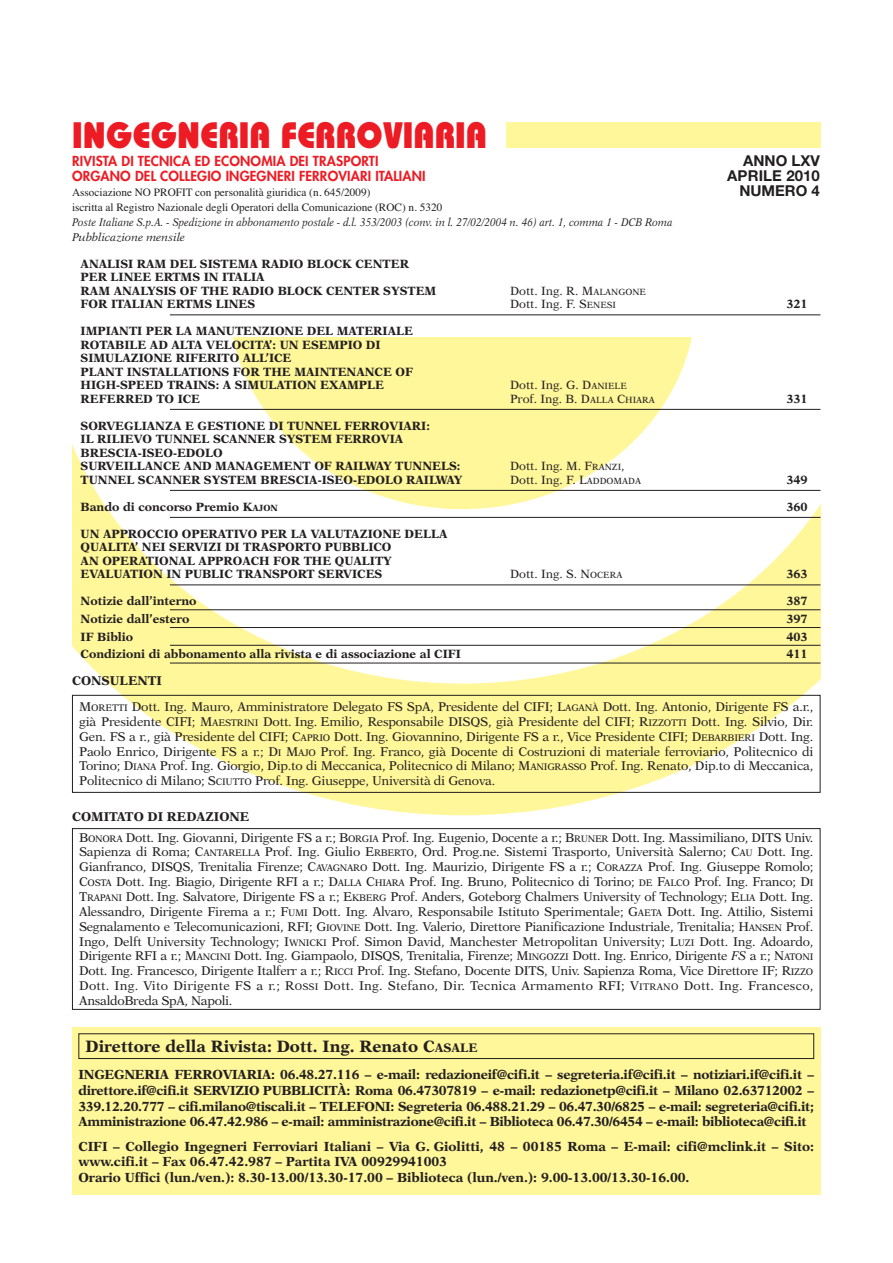
<style>
.page{position:relative;width:893px;height:1263px;background:#fff}
.page>*{position:absolute;margin:0;border:0;box-sizing:border-box;transform-origin:0 0}
.t1{font:800 36.75px "Bauhaus";color:#ed1c24;scale:.91 1}
.t2{font:700 16.5px "New Aster";color:#231f20}
.t3{font:700 15px "Helvetica Neue";color:#231f20}
.t4{font:800 13.5px "Futura";letter-spacing:.01em;color:#ed1c24}
.t5{font:700 13.2px/15.8px "New Aster";letter-spacing:-.005em;color:#231f20;text-align:justify}
.t6{font:12.75px/14.9px "New Aster";letter-spacing:-.015em;color:#231f20;text-align:justify}
.t7{font:700 12.75px "New Aster";color:#231f20}
.t8{font:700 12px/13.5px "New Aster";color:#231f20}
.t9{font:12px "New Aster";color:#231f20}
.t10{font:italic 11.25px/14.9px "New Aster";color:#231f20;scale:.9 1}
.t11{font:11.25px "Times";color:#231f20}
.s1{font-size:9px}
.s2{font-size:9.6px}
.s3{font-style:italic}
.s4{font-size:12.3px}
</style>
<div class="page">
<svg style="left:72px;top:684px;width:748px;height:131px;fill:#fff799"></svg>
<svg style="left:72px;top:408px;width:748px;height:276px"></svg>
<svg style="left:228px;top:337px;width:468px;height:172px;fill:#fff799"></svg>
<div style="left:506px;top:122px;width:314px;height:25px;background:#fff799"></div>
<div style="left:72px;top:828px;width:748px;height:182px;border:1px solid #231f20"></div>
<div style="left:72px;top:1027px;width:748px;height:168px;background:#fff799"></div>
<div style="left:78px;top:1033px;width:736px;height:26px;border:1px solid #231f20"></div>
<div style="left:72px;top:695px;width:748px;height:98px;border:1px solid #231f20"></div>
<hr style="left:170px;top:314px;width:650px;height:1px;background:#231f20">
<hr style="left:170px;top:409px;width:650px;height:1px;background:#231f20">
<hr style="left:170px;top:490px;width:650px;height:1px;background:#231f20">
<hr style="left:170px;top:517px;width:650px;height:1px;background:#231f20">
<hr style="left:170px;top:584px;width:650px;height:1px;background:#231f20">
<hr style="left:170px;top:609px;width:650px;height:1px;background:#231f20">
<hr style="left:170px;top:627px;width:650px;height:1px;background:#231f20">
<hr style="left:170px;top:645px;width:650px;height:1px;background:#231f20">
<hr style="left:170px;top:663px;width:650px;height:1px;background:#231f20">
<h1 class="t1" style="left:72px;top:122px;width:457px">INGEGNERIA FERROVIARIA</h1>
<p class="t4" style="left:72px;top:155px;width:308px">RIVISTA DI TECNICA ED ECONOMIA DEI TRASPORTI</p>
<p class="t3" style="left:743px;top:156px;width:78px">ANNO LXV</p>
<p class="t4" style="left:72px;top:170px;width:355px">ORGANO DEL COLLEGIO INGEGNERI FERROVIARI ITALIANI</p>
<p class="t3" style="left:727px;top:171px;width:94px">APRILE 2010</p>
<p class="t11" style="left:72px;top:188px;width:300px">Associazione NO PROFIT con personalità giuridica (n. 645/2009)</p>
<p class="t3" style="left:739px;top:185px;width:82px">NUMERO 4</p>
<p class="t11" style="left:72px;top:203px;width:372px">iscritta al Registro Nazionale degli Operatori della Comunicazione (ROC) n. 5320</p>
<p class="t10" style="left:72px;top:215px;width:669px">Poste Italiane S.p.A. - Spedizione in abbonamento postale - d.l. 353/2003 (conv. in l. 27/02/2004 n. 46) art. 1, comma 1 - DCB Roma<br>Pubblicazione mensile</p>
<p class="t8" style="left:81px;top:258px;width:357px">ANALISI RAM DEL SISTEMA RADIO BLOCK CENTER<br>PER LINEE ERTMS IN ITALIA<br>RAM ANALYSIS OF THE RADIO BLOCK CENTER SYSTEM</p>
<p class="t9" style="left:510px;top:285px;width:137px">Dott. Ing. R. M<span class="s1">ALANGONE</span></p>
<p class="t8" style="left:81px;top:298px;width:176px">FOR ITALIAN ERTMS LINES</p>
<p class="t9" style="left:510px;top:299px;width:107px">Dott. Ing. F. S<span class="s1">ENESI</span></p>
<p class="t8" style="left:786px;top:298px;width:23px">321</p>
<p class="t8" style="left:81px;top:325px;width:334px">IMPIANTI PER LA MANUTENZIONE DEL MATERIALE ROTABILE AD ALTA VELOCITA’: UN ESEMPIO DI SIMULAZIONE RIFERITO ALL’ICE<br>PLANT INSTALLATIONS FOR THE MAINTENANCE OF HIGH-SPEED TRAINS: A SIMULATION EXAMPLE</p>
<p class="t9" style="left:510px;top:380px;width:118px">Dott. Ing. G. D<span class="s1">ANIELE</span></p>
<p class="t8" style="left:81px;top:393px;width:121px">REFERRED TO ICE</p>
<p class="t9" style="left:510px;top:393px;width:146px">Prof. Ing. B. D<span class="s1">ALLA</span> C<span class="s1">HIARA</span></p>
<p class="t8" style="left:786px;top:393px;width:23px">331</p>
<p class="t8" style="left:81px;top:420px;width:381px">SORVEGLIANZA E GESTIONE DI TUNNEL FERROVIARI:<br>IL RILIEVO TUNNEL SCANNER SYSTEM FERROVIA BRESCIA-ISEO-EDOLO<br>SURVEILLANCE AND MANAGEMENT OF RAILWAY TUNNELS:</p>
<p class="t9" style="left:510px;top:461px;width:116px">Dott. Ing. M. F<span class="s1">RANZI</span>,</p>
<p class="t8" style="left:81px;top:474px;width:383px">TUNNEL SCANNER SYSTEM BRESCIA-ISEO-EDOLO RAILWAY</p>
<p class="t9" style="left:510px;top:474px;width:133px">Dott. Ing. F. L<span class="s1">ADDOMADA</span></p>
<p class="t8" style="left:786px;top:474px;width:23px">349</p>
<p class="t8" style="left:81px;top:501px;width:199px">Bando di concorso Premio K<span class="s1">AJON</span></p>
<p class="t8" style="left:786px;top:501px;width:23px">360</p>
<p class="t8" style="left:81px;top:528px;width:368px">UN APPROCCIO OPERATIVO PER LA VALUTAZIONE DELLA QUALITA’ NEI SERVIZI DI TRASPORTO PUBBLICO<br>AN OPERATIONAL APPROACH FOR THE QUALITY EVALUATION IN PUBLIC TRANSPORT SERVICES</p>
<p class="t9" style="left:510px;top:569px;width:114px">Dott. Ing. S. N<span class="s1">OCERA</span></p>
<p class="t8" style="left:786px;top:568px;width:23px">363</p>
<p class="t8" style="left:81px;top:595px;width:117px">Notizie dall’interno</p>
<p class="t8" style="left:786px;top:595px;width:23px">387</p>
<p class="t8" style="left:81px;top:613px;width:110px">Notizie dall’estero</p>
<p class="t8" style="left:786px;top:613px;width:23px">397</p>
<p class="t8" style="left:81px;top:631px;width:54px">IF Biblio</p>
<p class="t8" style="left:786px;top:631px;width:23px">403</p>
<p class="t8" style="left:81px;top:648px;width:382px">Condizioni di abbonamento alla rivista e di associazione al CIFI</p>
<p class="t8" style="left:786px;top:648px;width:23px">411</p>
<p class="t7" style="left:72px;top:675px;width:91px">CONSULENTI</p>
<p class="t6" style="left:79px;top:700px;width:736px">M<span class="s2">ORETTI</span> Dott. Ing. Mauro, Amministratore Delegato FS SpA, Presidente del CIFI; L<span class="s2">AGANÀ</span> Dott. Ing. Antonio, Dirigente FS a.r., già Presidente CIFI; M<span class="s2">AESTRINI</span> Dott. Ing. Emilio, Responsabile DISQS, già Presidente del CIFI; R<span class="s2">IZZOTTI</span> Dott. Ing. Silvio, Dir.<br>Gen. FS a r., già Presidente del CIFI; C<span class="s2">APRIO</span> Dott. Ing. Giovannino, Dirigente FS a r., Vice Presidente CIFI; D<span class="s2">EBARBIERI</span> Dott. Ing.<br>Paolo Enrico, Dirigente FS a r.; D<span class="s2">I</span> M<span class="s2">AJO</span> Prof. Ing. Franco, già Docente di Costruzioni di materiale ferroviario, Politecnico di Torino; D<span class="s2">IANA</span> Prof. Ing. Giorgio, Dip.to di Meccanica, Politecnico di Milano; M<span class="s2">ANIGRASSO</span> Prof. Ing. Renato, Dip.to di Meccanica, Politecnico di Milano; S<span class="s2">CIUTTO</span> Prof. Ing. Giuseppe, Università di Genova.</p>
<p class="t7" style="left:72px;top:812px;width:179px">COMITATO DI REDAZIONE</p>
<p class="t6" style="left:79px;top:831px;width:736px">B<span class="s2">ONORA</span> Dott. Ing. Giovanni, Dirigente FS a r.; B<span class="s2">ORGIA</span> Prof. Ing. Eugenio, Docente a r.; B<span class="s2">RUNER</span> Dott. Ing. Massimiliano, DITS Univ.<br>Sapienza di Roma; C<span class="s2">ANTARELLA</span> Prof. Ing. Giulio E<span class="s2">RBERTO</span>, Ord. Prog.ne. Sistemi Trasporto, Università Salerno; C<span class="s2">AU</span> Dott. Ing.<br>Gianfranco, DISQS, Trenitalia Firenze; C<span class="s2">AVAGNARO</span> Dott. Ing. Maurizio, Dirigente FS a r.; C<span class="s2">ORAZZA</span> Prof. Ing. Giuseppe Romolo; C<span class="s2">OSTA</span> Dott. Ing. Biagio, Dirigente RFI a r.; D<span class="s2">ALLA</span> C<span class="s2">HIARA</span> Prof. Ing. Bruno, Politecnico di Torino; <span class="s2">DE</span> F<span class="s2">ALCO</span> Prof. Ing. Franco; D<span class="s2">I </span>T<span class="s2">RAPANI</span> Dott. Ing. Salvatore, Dirigente FS a r.; E<span class="s2">KBERG</span> Prof. Anders, Goteborg Chalmers University of Technology; E<span class="s2">LIA</span> Dott. Ing.<br>Alessandro, Dirigente Firema a r.; F<span class="s2">UMI</span> Dott. Ing. Alvaro, Responsabile Istituto Sperimentale; G<span class="s2">AETA</span> Dott. Ing. Attilio, Sistemi Segnalamento e Telecomunicazioni, RFI; G<span class="s2">IOVINE</span> Dott. Ing. Valerio, Direttore Pianificazione Industriale, Trenitalia; H<span class="s2">ANSEN</span> Prof.<br>Ingo, Delft University Technology; I<span class="s2">WNICKI</span> Prof. Simon David, Manchester Metropolitan University; L<span class="s2">UZI</span> Dott. Ing. Adoardo, Dirigente RFI a r.; M<span class="s2">ANCINI</span> Dott. Ing. Giampaolo, DISQS, Trenitalia, Firenze; M<span class="s2">INGOZZI</span> Dott. Ing. Enrico, Dirigente <span class="s3">FS</span> a r.; N<span class="s2">ATONI </span>Dott. Ing. Francesco, Dirigente Italferr a r.; R<span class="s2">ICCI</span> Prof. Ing. Stefano, Docente DITS, Univ. Sapienza Roma, Vice Direttore IF; R<span class="s2">IZZO </span>Dott. Ing. Vito Dirigente FS a r.; R<span class="s2">OSSI</span> Dott. Ing. Stefano, Dir. Tecnica Armamento RFI; V<span class="s2">ITRANO</span> Dott. Ing. Francesco, AnsaldoBreda SpA, Napoli.</p>
<p class="t2" style="left:86px;top:1039px;width:393px">Direttore della Rivista: Dott. Ing. Renato C<span class="s4">ASALE</span></p>
<p class="t5" style="left:78px;top:1068px;width:737px">INGEGNERIA FERROVIARIA: 06.48.27.116 – e-mail: redazioneif@cifi.it – segreteria.if@cifi.it – notiziari.if@cifi.it – direttore.if@cifi.it SERVIZIO PUBBLICITÀ: Roma 06.47307819 – e-mail: redazionetp@cifi.it – Milano 02.63712002 – 339.12.20.777 – cifi.milano@tiscali.it – TELEFONI: Segreteria 06.488.21.29 – 06.47.30/6825 – e-mail: segreteria@cifi.it; Amministrazione 06.47.42.986 – e-mail: amministrazione@cifi.it – Biblioteca 06.47.30/6454 – e-mail: biblioteca@cifi.it</p>
<p class="t5" style="left:78px;top:1139px;width:737px;text-align:left">CIFI – Collegio Ingegneri Ferroviari Italiani – Via G. Giolitti, 48 – 00185 Roma – E-mail: cifi@mclink.it – Sito: www.cifi.it – Fax 06.47.42.987 – Partita IVA 00929941003<br>Orario Uffici (lun./ven.): 8.30-13.00/13.30-17.00 – Biblioteca (lun./ven.): 9.00-13.00/13.30-16.00.</p>
</div>
